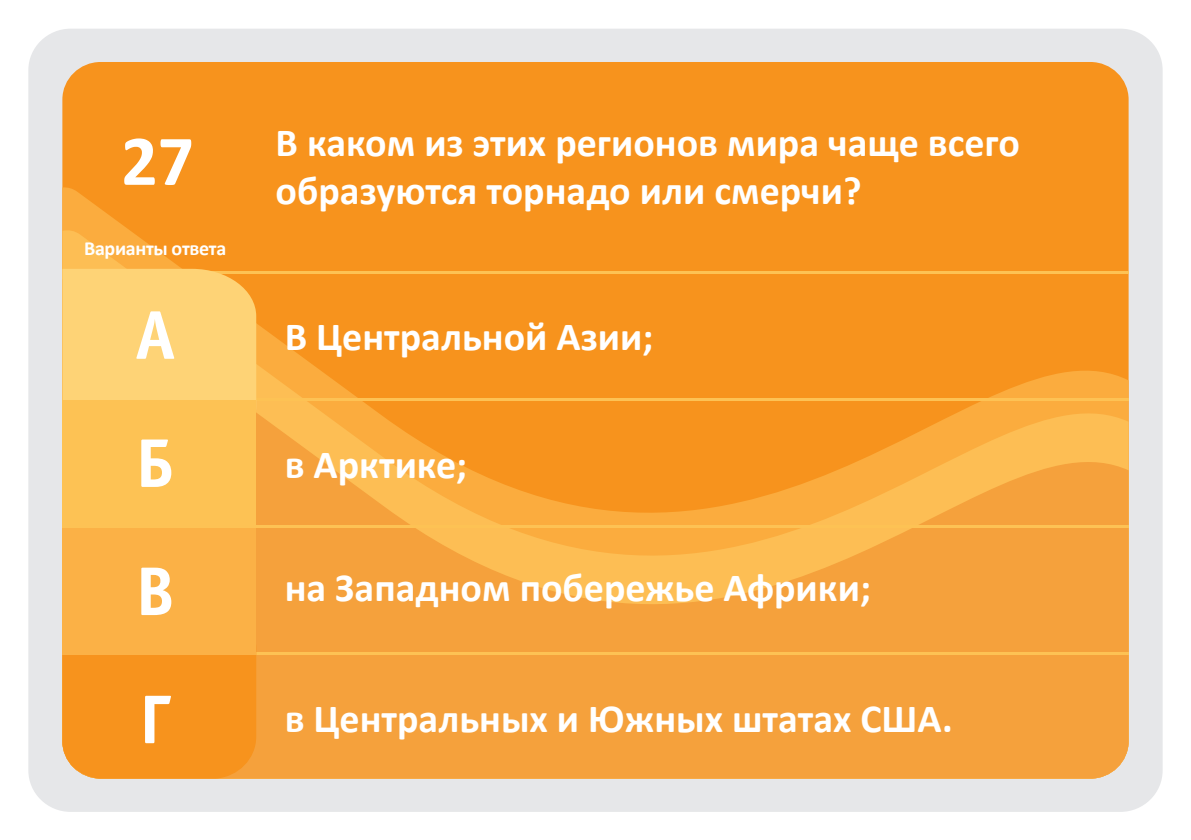
<style>
.page{position:relative;width:1191px;height:840px;background:#fff}
.page>*{position:absolute;margin:0;border:0;box-sizing:border-box;transform-origin:0 0}
.заголовки_в_тексте{font:700 72px "Calibri";color:#fff}
.t1{font:700 69.2px "Officina Sans CTT";color:#fff}
.t2{font:700 69.2px "Officina Sans C";color:#fff}
.заголовки_в_тексте-2{font:700 40px/48px "Calibri";color:#fff}
.t3{font:700 20px "Calibri";letter-spacing:-.015em;color:#fff}
</style>
<div class="page">
<div style="left:28px;top:29px;width:1134px;height:781px;background:#e6e7e9;border-radius:42px"></div>
<div style="left:62px;top:62px;width:1066px;height:716px;background:#f7931d;border-radius:38px"></div>
<svg style="left:62px;top:229px;width:1066px;height:45px"></svg>
<svg style="left:256px;top:313px;width:872px;height:465px;fill:#f5a13c"></svg>
<hr style="left:185px;top:271px;width:943px;height:2px;background:#fdc254">
<hr style="left:256px;top:397px;width:872px;height:3px;background:#fdc254">
<hr style="left:256px;top:524px;width:872px;height:3px;background:#fdc254">
<hr style="left:256px;top:651px;width:872px;height:3px;background:#fdc254">
<svg style="left:62px;top:654px;width:194px;height:124px"></svg>
<div style="left:62px;top:527px;width:194px;height:127px;background:#fbb146"></div>
<div style="left:62px;top:269px;width:194px;height:131px;background:#fed376"></div>
<div style="left:62px;top:400px;width:194px;height:127px;background:#fdc254"></div>
<p class="заголовки_в_тексте" style="left:121px;top:110px;width:75px">27</p>
<p class="t3" style="left:84px;top:234px;width:144px">Варианты ответа</p>
<h2 class="t1" style="left:135px;top:296px;width:42px">A</h2>
<h2 class="t2" style="left:135px;top:424px;width:42px">Б</h2>
<h2 class="t1" style="left:135px;top:552px;width:42px">B</h2>
<h2 class="t2" style="left:139px;top:680px;width:34px">Г</h2>
<p class="заголовки_в_тексте-2" style="left:276px;top:118px;width:746px">В каком из этих регионов мира чаще всего образуются торнадо или смерчи?</p>
<p class="заголовки_в_тексте-2" style="left:285px;top:312px;width:370px">В Центральной Азии;</p>
<p class="заголовки_в_тексте-2" style="left:285px;top:439px;width:184px">в Арктике;</p>
<p class="заголовки_в_тексте-2" style="left:285px;top:562px;width:588px">на Западном побережье Африки;</p>
<p class="заголовки_в_тексте-2" style="left:285px;top:693px;width:669px">в Центральных и Южных штатах США.</p>
</div>
